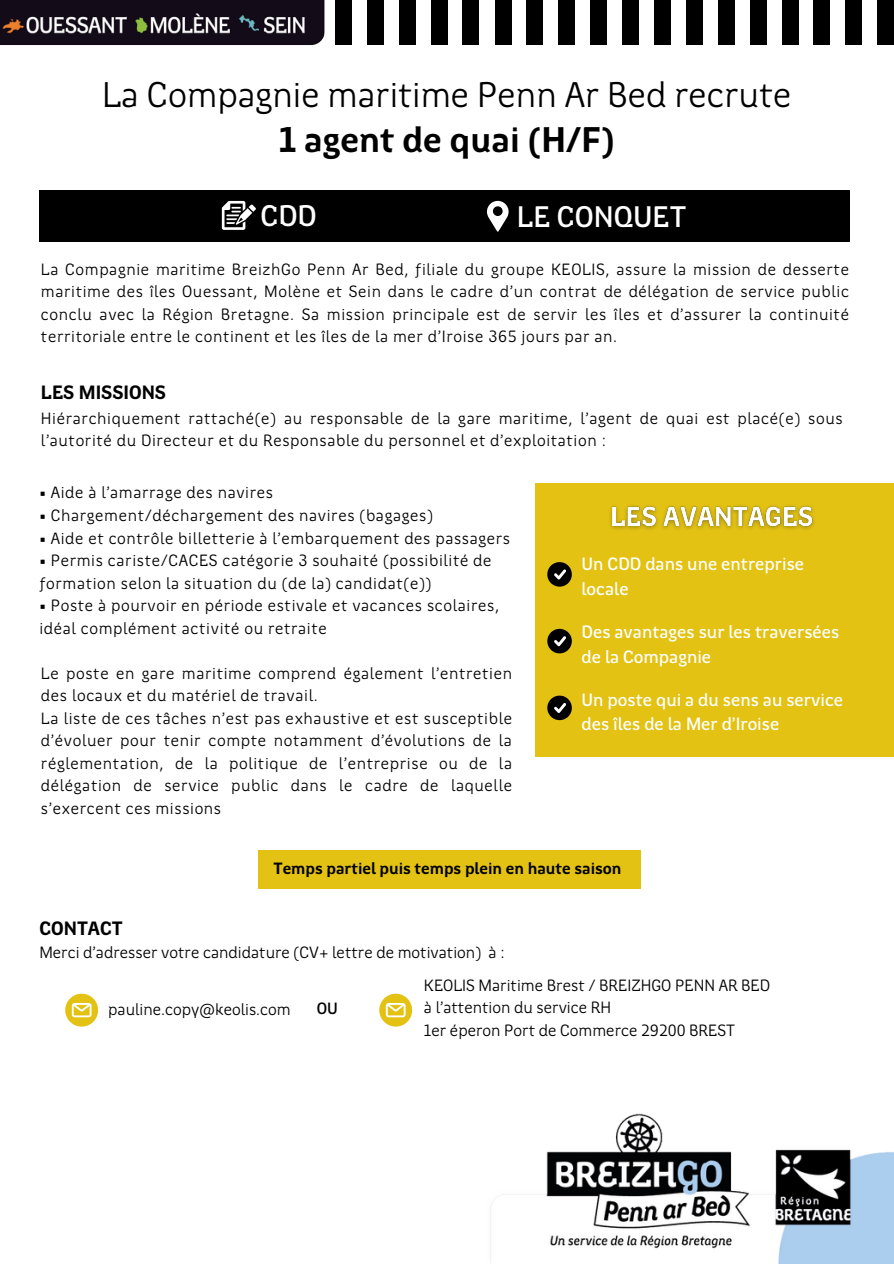
<style>
.page{position:relative;width:894px;height:1264px;background:#fff}
.page>*{position:absolute;margin:0;border:0;box-sizing:border-box;transform-origin:0 0}
.t1{font:36px "Region Bretagne New";color:#000}
.t2{font:700 36px "Region Bretagne New";color:#000}
.t3{font:500 30px "Region Bretagne New";color:#fff}
.t4{font:700 19.5px "Region Bretagne New";color:#000}
.t5{font:500 18px/24.8px "Region Bretagne New";color:#fff}
.t6{font:16.5px/22.5px "Region Bretagne New";letter-spacing:.035em;color:#000}
.t7{font:16.5px "Region Bretagne New";color:#000}
.t8{font:700 16.5px "Region Bretagne New";color:#000}
.t9{font:500 16.5px "Region Bretagne New";color:#000}
</style>
<div class="page">
<div style="left:39px;top:190px;width:810px;height:51px;background:#000"></div>
<svg style="left:487px;top:201px;width:21px;height:31px"></svg>
<svg style="left:222px;top:201px;width:33px;height:29px"></svg>
<div style="left:534px;top:483px;width:359px;height:274px;background:#e3c213"></div>
<svg style="left:547px;top:562px;width:24px;height:24px"></svg>
<svg style="left:547px;top:629px;width:24px;height:24px"></svg>
<svg style="left:547px;top:695px;width:24px;height:25px"></svg>
<img style="left:0;top:0;width:324px;height:45px">
<div style="left:335px;top:0;width:16px;height:45px;background:#000"></div>
<div style="left:367px;top:0;width:16px;height:45px;background:#000"></div>
<div style="left:399px;top:0;width:16px;height:45px;background:#000"></div>
<div style="left:431px;top:0;width:16px;height:45px;background:#000"></div>
<div style="left:462px;top:0;width:17px;height:45px;background:#000"></div>
<div style="left:495px;top:0;width:16px;height:45px;background:#000"></div>
<div style="left:526px;top:0;width:17px;height:45px;background:#000"></div>
<div style="left:558px;top:0;width:16px;height:45px;background:#000"></div>
<div style="left:590px;top:0;width:16px;height:45px;background:#000"></div>
<div style="left:622px;top:0;width:16px;height:45px;background:#000"></div>
<div style="left:654px;top:0;width:16px;height:45px;background:#000"></div>
<div style="left:686px;top:0;width:16px;height:45px;background:#000"></div>
<div style="left:717px;top:0;width:17px;height:45px;background:#000"></div>
<div style="left:258px;top:850px;width:382px;height:38px;background:#e3c213"></div>
<div style="left:749px;top:0;width:17px;height:45px;background:#000"></div>
<div style="left:781px;top:0;width:16px;height:45px;background:#000"></div>
<div style="left:813px;top:0;width:16px;height:45px;background:#000"></div>
<div style="left:845px;top:0;width:16px;height:45px;background:#000"></div>
<div style="left:877px;top:0;width:16px;height:45px;background:#000"></div>
<svg style="left:65px;top:993px;width:33px;height:33px"></svg>
<svg style="left:379px;top:993px;width:33px;height:33px"></svg>
<img style="left:490px;top:1113px;width:403px;height:150px">
<img style="left:610px;top:506px;width:204px;height:23px">
<p class="t1" style="left:102px;top:80px;width:690px">La Compagnie maritime Penn Ar Bed recrute</p>
<h1 class="t2" style="left:279px;top:125px;width:337px">1 agent de quai (H/F)</h1>
<h3 class="t3" style="left:260px;top:203px;width:58px">CDD</h3>
<p class="t3" style="left:516px;top:205px;width:171px">LE CONQUET</p>
<h3 class="t6" style="left:41px;top:259px;width:809px;text-align:justify">La Compagnie maritime BreizhGo Penn Ar Bed, filiale du groupe KEOLIS, assure la mission de desserte maritime des îles Ouessant, Molène et Sein dans le cadre d’un contrat de délégation de service public conclu avec la Région Bretagne. Sa mission principale est de servir les îles et d’assurer la continuité territoriale entre le continent et les îles de la mer d’Iroise 365 jours par an.</h3>
<p class="t4" style="left:41px;top:385px;width:127px">LES MISSIONS</p>
<p class="t6" style="left:41px;top:408px;width:803px">Hiérarchiquement rattaché(e) au responsable de la gare maritime, l’agent de quai est placé(e) sous l’autorité du Directeur et du Responsable du personnel et d’exploitation :</p>
<p class="t6" style="left:39px;top:483px;width:235px">• Aide à l’amarrage des navires</p>
<p class="t6" style="left:39px;top:505px;width:395px">• Chargement/déchargement des navires (bagages)</p>
<p class="t6" style="left:39px;top:528px;width:472px">• Aide et contrôle billetterie à l’embarquement des passagers</p>
<p class="t6" style="left:39px;top:550px;width:453px">• Permis cariste/CACES catégorie 3 souhaité (possibilité de formation selon la situation du (de la) candidat(e))</p>
<p class="t6" style="left:39px;top:595px;width:461px">• Poste à pourvoir en période estivale et vacances scolaires, idéal complément activité ou retraite</p>
<p class="t6" style="left:41px;top:663px;width:472px">Le poste en gare maritime comprend également l’entretien des locaux et du matériel de travail.</p>
<p class="t6" style="left:41px;top:708px;width:472px;text-align:justify">La liste de ces tâches n’est pas exhaustive et est susceptible d’évoluer pour tenir compte notamment d’évolutions de la réglementation, de la politique de l’entreprise ou de la délégation de service public dans le cadre de laquelle s’exercent ces missions</p>
<h4 class="t5" style="left:581px;top:553px;width:224px">Un CDD dans une entreprise locale</h4>
<p class="t5" style="left:581px;top:621px;width:259px">Des avantages sur les traversées de la Compagnie</p>
<p class="t5" style="left:581px;top:688px;width:263px">Un poste qui a du sens au service des îles de la Mer d’Iroise</p>
<p class="t4" style="left:39px;top:920px;width:85px">CONTACT</p>
<h4 class="t8" style="left:273px;top:861px;width:349px">Temps partiel puis temps plein en haute saison</h4>
<p class="t7" style="left:39px;top:945px;width:467px">Merci d’adresser votre candidature (CV+ lettre de motivation) à :</p>
<h2 class="t7" style="left:108px;top:1002px;width:184px">pauline.copy@keolis.com</h2>
<h5 class="t9" style="left:316px;top:1001px;width:23px">OU</h5>
<p class="t7" style="left:424px;top:978px;width:347px">KEOLIS Maritime Brest / BREIZHGO PENN AR BED</p>
<h5 class="t7" style="left:424px;top:1000px;width:188px">à l’attention du service RH</h5>
<h5 class="t7" style="left:424px;top:1023px;width:312px">1er éperon Port de Commerce 29200 BREST</h5>
</div>
